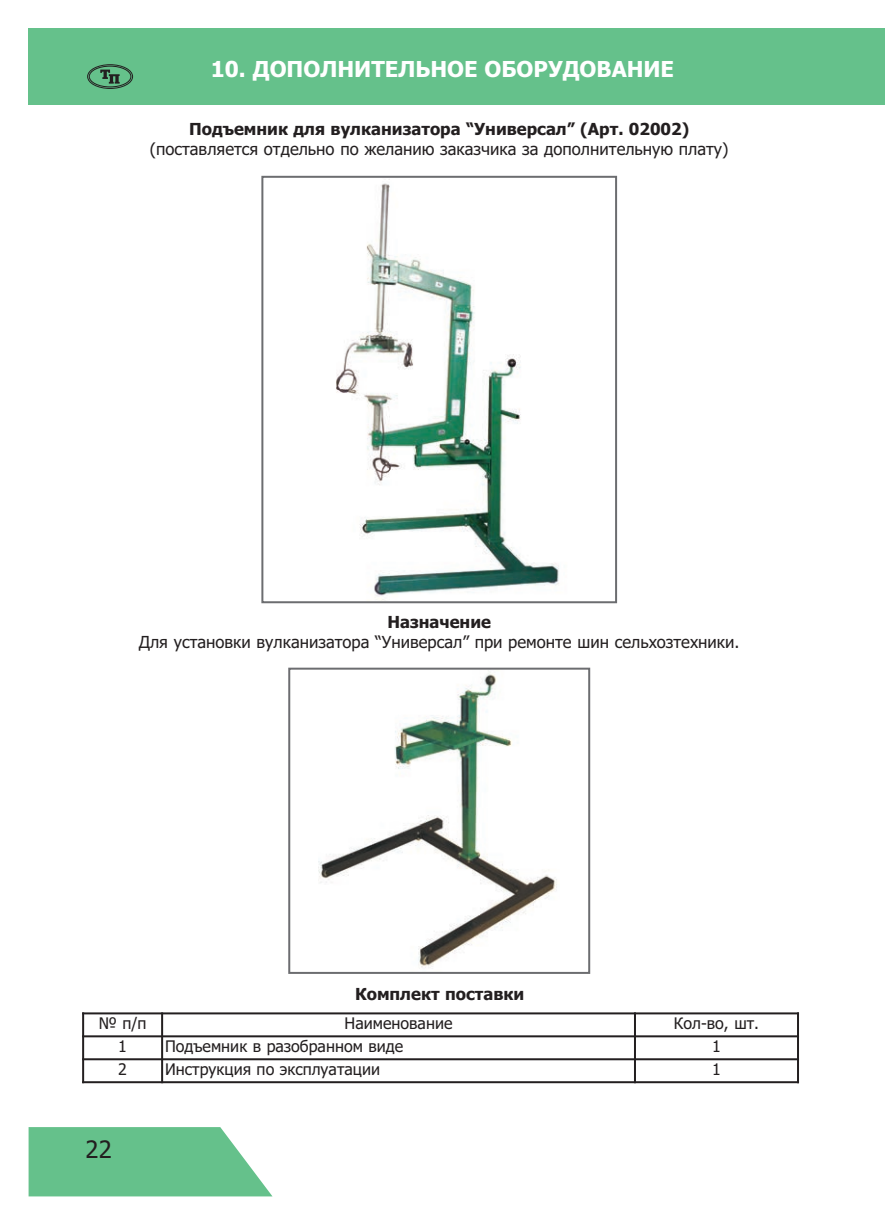
<style>
.page{position:relative;width:885px;height:1225px;background:#fff}
.page>*{position:absolute;margin:0;border:0;box-sizing:border-box;transform-origin:0 0}
.t1{font:24px "Tahoma";color:#231f20}
.t2{font:700 22px "Tahoma";color:#fff}
.t3{font:16.6px "Tahoma";color:#231f20}
.t4{font:700 16.6px "Tahoma";color:#231f20}
.t5{font:16px "Tahoma";color:#231f20}
</style>
<div class="page">
<svg style="left:29px;top:1127px;width:243px;height:69px;background:#75c797"></svg>
<div style="left:28px;top:28px;width:856px;height:77px;background:#65c18b"></div>
<div style="left:89px;top:66px;width:42px;height:21px;border:1px solid #231f20;border-radius:50%"></div>
<div style="left:87px;top:64px;width:46px;height:25px;border:1px solid #231f20;border-radius:50%"></div>
<svg style="left:100px;top:70px;width:20px;height:14px"></svg>
<img style="left:336px;top:179px;width:223px;height:421px">
<div style="left:261px;top:176px;width:356px;height:427px;border:2px solid #6c6d70"></div>
<img style="left:319px;top:670px;width:238px;height:298px">
<div style="left:288px;top:667px;width:302px;height:307px;border:2px solid #6c6d70"></div>
<hr style="left:82px;top:1012px;width:2px;height:71px;background:#231f20">
<hr style="left:161px;top:1012px;width:2px;height:71px;background:#231f20">
<hr style="left:634px;top:1012px;width:2px;height:71px;background:#231f20">
<hr style="left:796px;top:1012px;width:2px;height:71px;background:#231f20">
<hr style="left:82px;top:1012px;width:716px;height:2px;background:#231f20">
<hr style="left:82px;top:1035px;width:716px;height:2px;background:#231f20">
<hr style="left:82px;top:1058px;width:716px;height:2px;background:#231f20">
<hr style="left:82px;top:1081px;width:716px;height:2px;background:#231f20">
<h2 class="t2" style="left:211px;top:57px;width:465px">10. ДОПОЛНИТЕЛЬНОЕ ОБОРУДОВАНИЕ</h2>
<p class="t4" style="left:189px;top:120px;width:501px">Подъемник для вулканизатора “Универсал” (Арт. 02002)</p>
<p class="t3" style="left:150px;top:140px;width:580px">(поставляется отдельно по желанию заказчика за дополнительную плату)</p>
<p class="t4" style="left:387px;top:612px;width:105px">Назначение</p>
<p class="t3" style="left:139px;top:632px;width:602px">Для установки вулканизатора “Универсал” при ремонте шин сельхозтехники.</p>
<p class="t4" style="left:355px;top:984px;width:171px">Комплект поставки</p>
<p class="t5" style="left:99px;top:1014px;width:49px">№ п/п</p>
<p class="t5" style="left:344px;top:1014px;width:109px">Наименование</p>
<p class="t5" style="left:673px;top:1014px;width:87px">Кол-во, шт.</p>
<p class="t5" style="left:118px;top:1037px;width:10px">1</p>
<p class="t5" style="left:165px;top:1037px;width:239px">Подъемник в разобранном виде</p>
<p class="t5" style="left:712px;top:1037px;width:10px">1</p>
<p class="t5" style="left:118px;top:1060px;width:10px">2</p>
<p class="t5" style="left:165px;top:1060px;width:216px">Инструкция по эксплуатации</p>
<p class="t5" style="left:712px;top:1060px;width:10px">1</p>
<h1 class="t1" style="left:86px;top:1135px;width:28px">22</h1>
</div>
